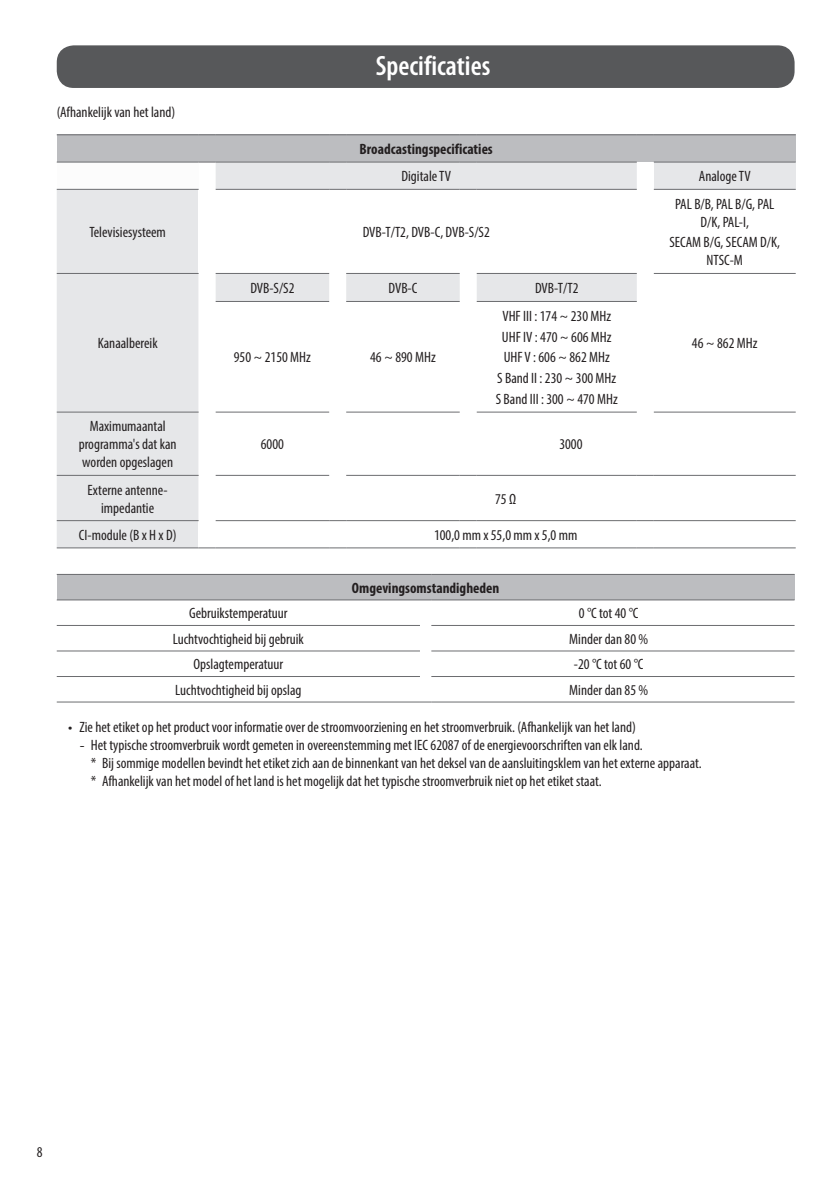
<style>
.page{position:relative;width:840px;height:1191px;background:#fff}
.page>*{position:absolute;margin:0;border:0;box-sizing:border-box;transform-origin:0 0}
.t1{font:600 condensed 28px "Myriad Pro";color:#fff}
.Body_Center{font:condensed 15px/18px "Myriad Pro";color:#231f20;text-align:center}
.Body_Bold_Center{font:700 condensed 15px "Myriad Pro";color:#231f20}
.Body_Center-2{font:condensed 15px/18px "Myriad Pro";letter-spacing:-.03em;color:#231f20;text-align:center}
.Body{font:condensed 15px "Myriad Pro";color:#231f20}
.Page_Number_Left{font:condensed 15px "Myriad Pro";color:#231f20}
.s1{font-family:"LG Smart";font-stretch:normal}
</style>
<div class="page">
<div style="left:57px;top:45px;width:737px;height:43px;background:#57585a;border-radius:17px"></div>
<div style="left:57px;top:135px;width:738px;height:27px;background:#bcbdc0"></div>
<svg style="left:57px;top:163px;width:579px;height:384px;fill:#e6e7e9"></svg>
<div style="left:653px;top:162px;width:142px;height:27px;background:#e6e7e9"></div>
<div style="left:198px;top:189px;width:17px;height:84px;background:#fff"></div>
<div style="left:198px;top:520px;width:17px;height:28px;background:#fff"></div>
<hr style="left:57px;top:273px;width:141px;height:1px;background:#6c6d70">
<hr style="left:57px;top:411px;width:141px;height:1px;background:#6c6d70">
<hr style="left:57px;top:475px;width:141px;height:1px;background:#6c6d70">
<hr style="left:57px;top:520px;width:141px;height:1px;background:#6c6d70">
<hr style="left:57px;top:134px;width:141px;height:1px;background:#6c6d70">
<svg style="left:198px;top:134px;width:17px;height:1px"></svg>
<hr style="left:215px;top:134px;width:114px;height:1px;background:#6c6d70">
<svg style="left:329px;top:134px;width:17px;height:1px"></svg>
<hr style="left:346px;top:134px;width:113px;height:1px;background:#6c6d70">
<svg style="left:459px;top:134px;width:17px;height:1px"></svg>
<hr style="left:476px;top:134px;width:160px;height:1px;background:#6c6d70">
<svg style="left:636px;top:134px;width:17px;height:1px"></svg>
<hr style="left:653px;top:134px;width:142px;height:1px;background:#6c6d70">
<svg style="left:198px;top:162px;width:17px;height:1px"></svg>
<hr style="left:653px;top:475px;width:142px;height:1px;background:#6c6d70">
<svg style="left:198px;top:273px;width:455px;height:248px"></svg>
<hr style="left:653px;top:520px;width:142px;height:1px;background:#6c6d70">
<hr style="left:215px;top:162px;width:114px;height:1px;background:#6c6d70">
<svg style="left:329px;top:162px;width:17px;height:1px"></svg>
<hr style="left:346px;top:162px;width:113px;height:1px;background:#6c6d70">
<svg style="left:459px;top:162px;width:17px;height:1px"></svg>
<hr style="left:476px;top:162px;width:160px;height:1px;background:#6c6d70">
<hr style="left:215px;top:189px;width:114px;height:1px;background:#6c6d70">
<svg style="left:329px;top:189px;width:17px;height:1px"></svg>
<hr style="left:346px;top:189px;width:113px;height:1px;background:#6c6d70">
<svg style="left:459px;top:189px;width:17px;height:1px"></svg>
<hr style="left:476px;top:189px;width:160px;height:1px;background:#6c6d70">
<hr style="left:57px;top:162px;width:141px;height:1px;background:#6c6d70">
<hr style="left:653px;top:162px;width:142px;height:1px;background:#6c6d70">
<hr style="left:215px;top:273px;width:114px;height:1px;background:#6c6d70">
<hr style="left:215px;top:301px;width:114px;height:1px;background:#6c6d70">
<hr style="left:215px;top:411px;width:114px;height:1px;background:#6c6d70">
<hr style="left:346px;top:273px;width:113px;height:1px;background:#6c6d70">
<hr style="left:346px;top:301px;width:113px;height:1px;background:#6c6d70">
<hr style="left:346px;top:411px;width:113px;height:1px;background:#6c6d70">
<hr style="left:476px;top:411px;width:160px;height:1px;background:#6c6d70">
<hr style="left:653px;top:411px;width:142px;height:1px;background:#6c6d70">
<hr style="left:476px;top:273px;width:160px;height:1px;background:#6c6d70">
<hr style="left:476px;top:301px;width:160px;height:1px;background:#6c6d70">
<hr style="left:57px;top:189px;width:141px;height:1px;background:#6c6d70">
<hr style="left:653px;top:189px;width:142px;height:1px;background:#6c6d70">
<hr style="left:653px;top:273px;width:142px;height:1px;background:#6c6d70">
<hr style="left:57px;top:547px;width:141px;height:1px;background:#6c6d70">
<svg style="left:198px;top:547px;width:17px;height:1px"></svg>
<hr style="left:215px;top:547px;width:114px;height:1px;background:#6c6d70">
<svg style="left:329px;top:547px;width:17px;height:1px"></svg>
<hr style="left:346px;top:547px;width:113px;height:1px;background:#6c6d70">
<svg style="left:459px;top:547px;width:17px;height:1px"></svg>
<hr style="left:476px;top:547px;width:160px;height:1px;background:#6c6d70">
<svg style="left:636px;top:547px;width:17px;height:1px"></svg>
<hr style="left:653px;top:547px;width:142px;height:1px;background:#6c6d70">
<div style="left:57px;top:574px;width:737px;height:26px;background:#bcbdc0"></div>
<hr style="left:57px;top:574px;width:363px;height:1px;background:#6c6d70">
<hr style="left:431px;top:574px;width:363px;height:1px;background:#6c6d70">
<hr style="left:57px;top:599px;width:363px;height:1px;background:#6c6d70">
<hr style="left:57px;top:625px;width:363px;height:1px;background:#6c6d70">
<hr style="left:57px;top:650px;width:363px;height:1px;background:#6c6d70">
<hr style="left:57px;top:676px;width:363px;height:1px;background:#6c6d70">
<hr style="left:57px;top:701px;width:363px;height:1px;background:#6c6d70">
<hr style="left:431px;top:599px;width:363px;height:1px;background:#6c6d70">
<hr style="left:431px;top:625px;width:363px;height:1px;background:#6c6d70">
<hr style="left:431px;top:650px;width:363px;height:1px;background:#6c6d70">
<hr style="left:431px;top:676px;width:363px;height:1px;background:#6c6d70">
<hr style="left:431px;top:701px;width:363px;height:1px;background:#6c6d70">
<p class="Body" style="left:57px;top:103px;width:120px">(Afhankelijk van het land)</p>
<p class="t1" style="left:376px;top:50px;width:116px">Specificaties</p>
<p class="Body_Bold_Center" style="left:359px;top:140px;width:135px">Broadcastingspecificaties</p>
<p class="Body_Center" style="left:401px;top:167px;width:51px">Digitale TV</p>
<p class="Body_Center" style="left:698px;top:167px;width:53px">Analoge TV</p>
<p class="Body_Center" style="left:89px;top:223px;width:78px">Televisiesysteem</p>
<p class="Body_Center" style="left:362px;top:223px;width:128px">DVB-T/T2, DVB-C, DVB-S/S2</p>
<p class="Body_Center" style="left:98px;top:334px;width:61px">Kanaalbereik</p>
<p class="Body_Center" style="left:79px;top:417px;width:99px">Maximumaantal programma's dat kan worden opgeslagen</p>
<p class="Body_Center" style="left:250px;top:279px;width:46px">DVB-S/S2</p>
<p class="Body_Center" style="left:388px;top:279px;width:30px">DVB-C</p>
<p class="Body_Center" style="left:534px;top:279px;width:45px">DVB-T/T2</p>
<p class="Body_Center" style="left:234px;top:348px;width:79px">950 ~ 2150 MHz</p>
<p class="Body_Center" style="left:370px;top:348px;width:67px">46 ~ 890 MHz</p>
<p class="Body_Center" style="left:502px;top:306px;width:110px">VHF III : 174 ~ 230 MHz</p>
<p class="Body_Center" style="left:501px;top:327px;width:111px">UHF IV : 470 ~ 606 MHz</p>
<p class="Body_Center" style="left:503px;top:348px;width:108px">UHF V : 606 ~ 862 MHz</p>
<p class="Body_Center" style="left:497px;top:369px;width:120px">S Band II : 230 ~ 300 MHz</p>
<p class="Body_Center" style="left:495px;top:390px;width:123px">S Band III : 300 ~ 470 MHz</p>
<p class="Body_Center" style="left:261px;top:435px;width:25px">6000</p>
<p class="Body_Center" style="left:559px;top:435px;width:25px">3000</p>
<p class="Body_Center" style="left:88px;top:480px;width:82px">Externe antenne&shy;impedantie</p>
<p class="Body_Center" style="left:495px;top:489px;width:22px">75 Ω</p>
<p class="Body_Center" style="left:79px;top:526px;width:99px">CI-module (B x H x D)</p>
<p class="Body_Center" style="left:434px;top:526px;width:145px">100,0 mm x 55,0 mm x 5,0 mm</p>
<p class="Body_Bold_Center" style="left:352px;top:578px;width:149px">Omgevingsomstandigheden</p>
<p class="Body_Center-2" style="left:674px;top:194px;width:101px">PAL B/B, PAL B/G, PAL<br>D/K, PAL-I,</p>
<p class="Body_Center" style="left:669px;top:233px;width:112px">SECAM B/G, SECAM D/K,<br>NTSC-M</p>
<p class="Body_Center" style="left:691px;top:334px;width:67px">46 ~ 862 MHz</p>
<p class="Body_Center" style="left:189px;top:604px;width:100px">Gebruikstemperatuur</p>
<p class="Body_Center" style="left:578px;top:604px;width:61px">0 °C tot 40 °C</p>
<p class="Body_Center" style="left:173px;top:629px;width:132px">Luchtvochtigheid bij gebruik</p>
<p class="Body_Center" style="left:569px;top:629px;width:80px">Minder dan 80 %</p>
<p class="Body_Center" style="left:193px;top:655px;width:91px">Opslagtemperatuur</p>
<p class="Body_Center" style="left:573px;top:655px;width:71px">-20 °C tot 60 °C</p>
<p class="Body_Center" style="left:175px;top:680px;width:128px">Luchtvochtigheid bij opslag</p>
<p class="Body_Center" style="left:569px;top:680px;width:80px">Minder dan 85 %</p>
<p class="Body_Center" style="left:68px;top:717px;width:569px"><span class="s1">•</span> Zie het etiket op het product voor informatie over de stroomvoorziening en het stroomverbruik. (Afhankelijk van het land)</p>
<p class="Body_Center" style="left:79px;top:735px;width:564px"><span class="s1">-</span> Het typische stroomverbruik wordt gemeten in overeenstemming met IEC 62087 of de energievoorschriften van elk land.</p>
<p class="Body_Center" style="left:91px;top:753px;width:612px">* Bij sommige modellen bevindt het etiket zich aan de binnenkant van het deksel van de aansluitingsklem van het externe apparaat.</p>
<p class="Body_Center" style="left:91px;top:771px;width:512px">* Afhankelijk van het model of het land is het mogelijk dat het typische stroomverbruik niet op het etiket staat.</p>
<p class="Page_Number_Left" style="left:37px;top:1142px;width:7px">8</p>
</div>
